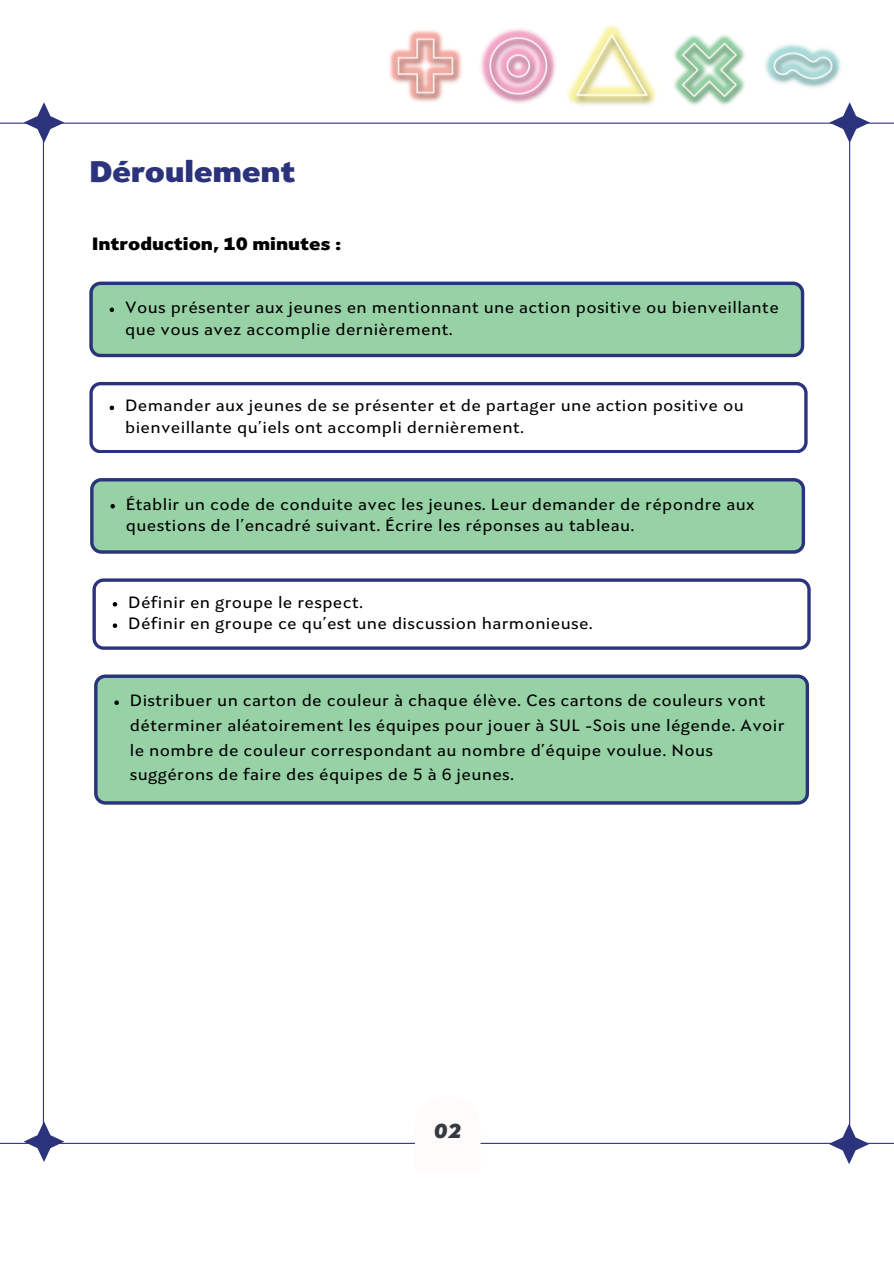
<style>
.page{position:relative;width:894px;height:1264px;background:#fff}
.page>*{position:absolute;margin:0;border:0;box-sizing:border-box;transform-origin:0 0}
.t1{font:900 30px "Seven One Eight";letter-spacing:-.01em;color:#2c337d}
.t2{font:italic 900 20.4px "Seven One Eight";color:#343a40}
.t3{font:900 18px "Seven One Eight";color:#000}
.t4{font:500 16.5px/21.3px "Seven One Eight";letter-spacing:.02em;color:#000}
</style>
<div class="page">
<hr style="left:0;top:1142px;width:893px;height:1px;background:#2c337d">
<hr style="left:0;top:123px;width:893px;height:1px;background:#2c337d">
<hr style="left:43px;top:121px;width:1px;height:1020px;background:#2c337d">
<hr style="left:848px;top:124px;width:2px;height:1020px;background:#2c337d">
<svg style="left:89px;top:282px;width:715px;height:75px;background:#8dc4a1"></svg>
<svg style="left:110px;top:307px;width:4px;height:5px"></svg>
<svg style="left:414px;top:1142px;width:66px;height:2px"></svg>
<svg style="left:828px;top:1123px;width:41px;height:41px"></svg>
<svg style="left:24px;top:102px;width:40px;height:41px"></svg>
<svg style="left:829px;top:102px;width:40px;height:41px"></svg>
<svg style="left:24px;top:1121px;width:40px;height:40px"></svg>
<img style="left:674px;top:34px;width:71px;height:71px">
<img style="left:389px;top:24px;width:268px;height:82px">
<img style="left:765px;top:44px;width:84px;height:69px">
<svg style="left:89px;top:382px;width:718px;height:71px"></svg>
<svg style="left:110px;top:405px;width:4px;height:5px"></svg>
<div style="left:94px;top:674px;width:714px;height:130px;background:#96d2a5"></div>
<svg style="left:114px;top:700px;width:5px;height:5px"></svg>
<svg style="left:90px;top:478px;width:714px;height:75px;background:#8cc4a1"></svg>
<svg style="left:110px;top:504px;width:5px;height:4px"></svg>
<svg style="left:92px;top:578px;width:718px;height:71px"></svg>
<svg style="left:113px;top:602px;width:4px;height:4px"></svg>
<svg style="left:113px;top:623px;width:4px;height:5px"></svg>
<h1 class="t1" style="left:89px;top:159px;width:208px">Déroulement</h1>
<p class="t3" style="left:92px;top:236px;width:251px">Introduction, 10 minutes :</p>
<p class="t4" style="left:125px;top:298px;width:655px">Vous présenter aux jeunes en mentionnant une action positive ou bienveillante que vous avez accomplie dernièrement.</p>
<p class="t4" style="left:125px;top:396px;width:620px">Demander aux jeunes de se présenter et de partager une action positive ou bienveillante qu’iels ont accompli dernièrement.</p>
<p class="t4" style="left:126px;top:495px;width:630px">Établir un code de conduite avec les jeunes. Leur demander de répondre aux questions de l’encadré suivant. Écrire les réponses au tableau.</p>
<p class="t4" style="left:128px;top:593px;width:466px">Définir en groupe le respect.<br>Définir en groupe ce qu’est une discussion harmonieuse.</p>
<p class="t4" style="left:130px;top:689px;width:656px;line-height:24.8px">Distribuer un carton de couleur à chaque élève. Ces cartons de couleurs vont déterminer aléatoirement les équipes pour jouer à SUL -Sois une légende. Avoir le nombre de couleur correspondant au nombre d’équipe voulue. Nous suggérons de faire des équipes de 5 à 6 jeunes.</p>
<p class="t2" style="left:433px;top:1122px;width:29px">02</p>
</div>
